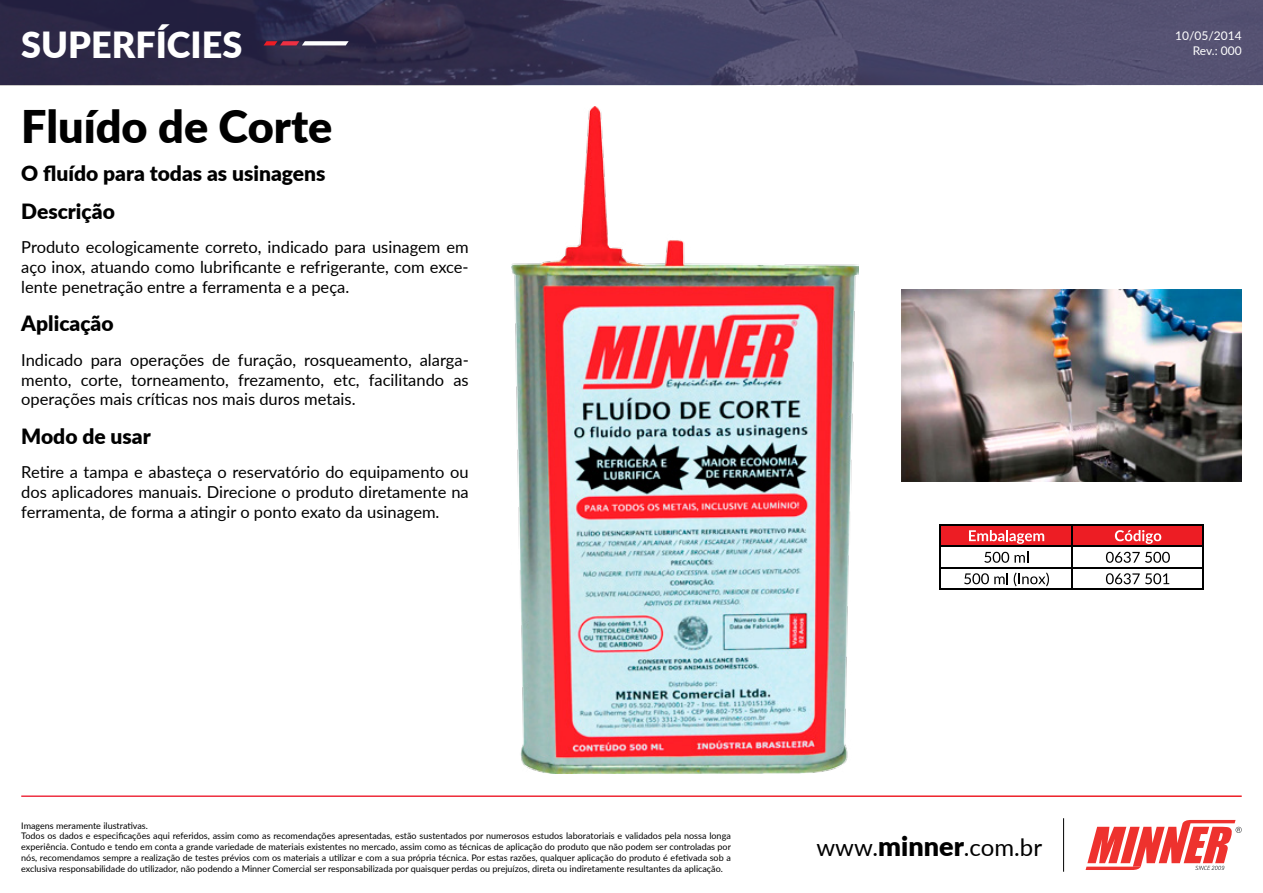
<style>
.page{position:relative;width:1263px;height:893px;background:#fff}
.page>*{position:absolute;margin:0;border:0;box-sizing:border-box;transform-origin:0 0}
.t1{font:900 45px "Lato";color:#000}
.t2{font:900 36px "Lato";color:#fff}
.t3{font:24px "Lato";color:#000}
.t4{font:900 21px "Lato";color:#000}
.t5{font:16.5px/19.8px "Lato";color:#000;text-align:justify}
.t6{font:12px/14.4px "Lato";color:#fff;text-align:right}
.t7{font:9px/10.8px "Lato";color:#000}
.s1{font-weight:900;font-size:27px}
</style>
<div class="page">
<img style="left:0;top:0;width:1263px;height:85px">
<svg style="left:264px;top:41px;width:85px;height:4px"></svg>
<hr style="left:1063px;top:818px;width:1px;height:54px;background:#000">
<svg style="left:1085px;top:820px;width:157px;height:50px"></svg>
<img style="left:511px;top:106px;width:348px;height:667px">
<div style="left:941px;top:525px;width:262px;height:21px;background:#ed1d24"></div>
<svg style="left:969px;top:530px;width:75px;height:14px"></svg>
<svg style="left:1115px;top:530px;width:46px;height:14px"></svg>
<svg style="left:984px;top:552px;width:44px;height:11px"></svg>
<svg style="left:1106px;top:552px;width:64px;height:11px"></svg>
<svg style="left:964px;top:573px;width:44px;height:11px"></svg>
<svg style="left:1014px;top:572px;width:35px;height:14px"></svg>
<svg style="left:1106px;top:573px;width:63px;height:11px"></svg>
<hr style="left:939px;top:524px;width:2px;height:66px;background:#000">
<hr style="left:1071px;top:525px;width:1px;height:65px;background:#000">
<hr style="left:1202px;top:525px;width:2px;height:65px;background:#000">
<hr style="left:941px;top:524px;width:263px;height:1px;background:#000">
<hr style="left:941px;top:545px;width:263px;height:2px;background:#000">
<hr style="left:941px;top:567px;width:263px;height:1px;background:#000">
<hr style="left:941px;top:588px;width:263px;height:2px;background:#000">
<img style="left:901px;top:290px;width:341px;height:191px">
<h2 class="t2" style="left:21px;top:18px;width:223px">SUPERFÍCIES</h2>
<h1 class="t1" style="left:21px;top:92px;width:313px">Fluído de Corte</h1>
<h3 class="t4" style="left:21px;top:157px;width:306px">O fluído para todas as usinagens</h3>
<h3 class="t4" style="left:21px;top:195px;width:95px">Descrição</h3>
<h3 class="t5" style="left:21px;top:237px;width:449px">Produto ecologicamente correto, indicado para usinagem em aço inox, atuando como lubrificante e refrigerante, com exce&shy;lente penetração entre a ferramenta e a peça.</h3>
<h3 class="t4" style="left:21px;top:308px;width:94px">Aplicação</h3>
<h3 class="t5" style="left:21px;top:349px;width:449px">Indicado para operações de furação, rosqueamento, alarga&shy;mento, corte, torneamento, frezamento, etc, facilitando as operações mais críticas nos mais duros metais.</h3>
<h3 class="t4" style="left:21px;top:420px;width:131px">Modo de usar</h3>
<h3 class="t5" style="left:21px;top:461px;width:449px">Retire a tampa e abasteça o reservatório do equipamento ou dos aplicadores manuais. Direcione o produto diretamente na ferramenta, de forma a atingir o ponto exato da usinagem.</h3>
<p class="t7" style="left:21px;top:819px;width:711px">Imagens meramente ilustrativas.<br>Todos os dados e especificações aqui referidos, assim como as recomendações apresentadas, estão sustentados por numerosos estudos laboratoriais e validados pela nossa longa experiência. Contudo e tendo em conta a grande variedade de materiais existentes no mercado, assim como as técnicas de aplicação do produto que não podem ser controladas por nós, recomendamos sempre a realização de testes prévios com os materiais a utilizar e com a sua própria técnica. Por estas razões, qualquer aplicação do produto é efetivada sob a exclusiva responsabilidade do utilizador, não podendo a Minner Comercial ser responsabilizada por quaisquer perdas ou prejuízos, direta ou indiretamente resultantes da aplicação.</p>
<h3 class="t3" style="left:816px;top:830px;width:227px">www.<span class="s1">minner</span>.com.br</h3>
<h3 class="t6" style="left:1175px;top:28px;width:68px">10/05/2014<br>Rev.: 000</h3>
</div>
